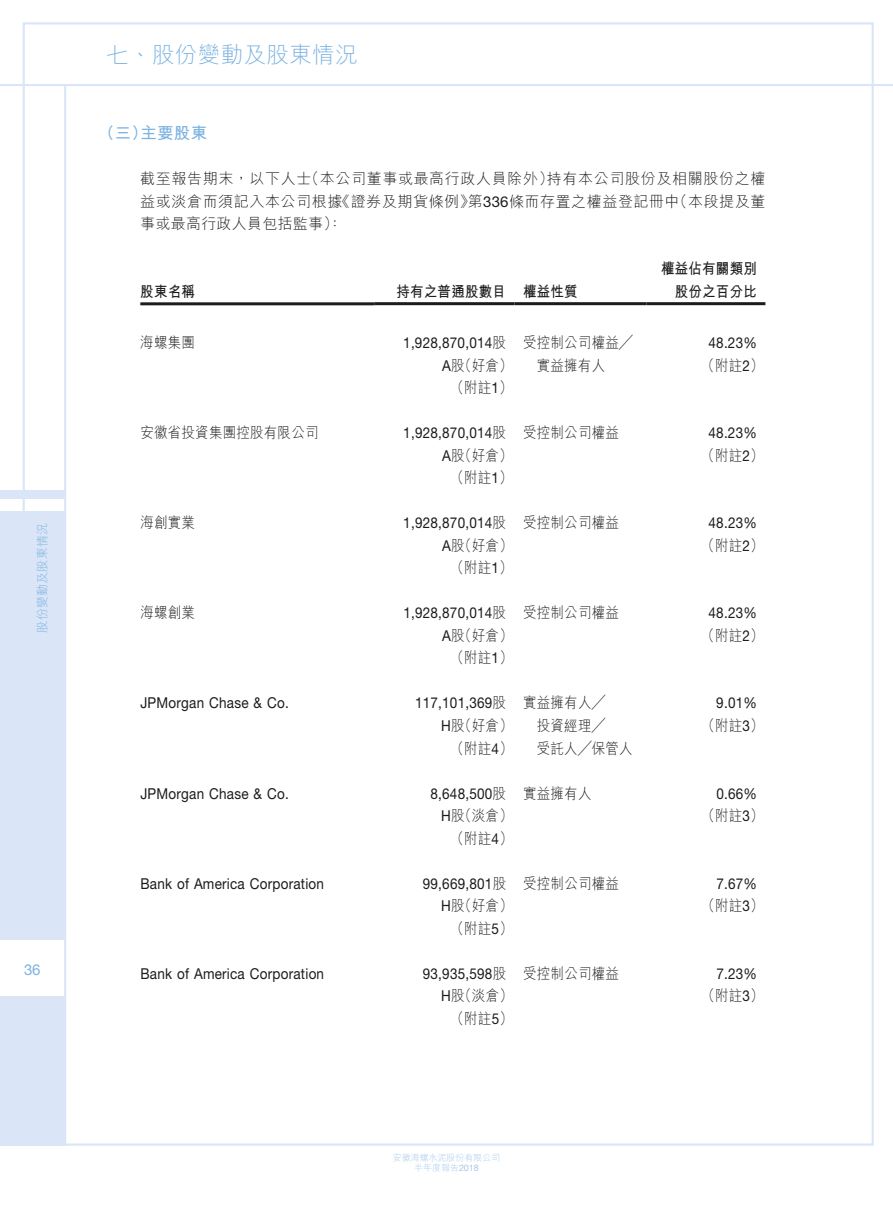
<style>
.page{position:relative;width:893px;height:1212px;background:#fff}
.page>*{position:absolute;margin:0;border:0;box-sizing:border-box;transform-origin:0 0}
.t1{font:300 22.5px "M Hei HK";letter-spacing:.015em;color:#7ab2e1}
.t2{font:700 16.5px "M Hei HK";color:#7ab2e1}
.t3{font:15px "Helvetica Neue LT Std";letter-spacing:.015em;color:#1c1c1b;scale:.9 1}
.t4{font:300 15px/22.5px "M Hei HK";letter-spacing:.015em;color:#1c1c1b;text-align:center;scale:.9 1}
.t5{font:300 15px/22.5px "M Hei HK";letter-spacing:.015em;color:#1c1c1b;text-align:justify}
.t6{font:700 15px/22.5px "M Hei HK";letter-spacing:.015em;color:#1c1c1b;text-align:right;scale:.9 1}
.t7{font:15px "Helvetica Neue LT Std";color:#7ab2e1}
.t8{font:300 12px "M Hei HK";letter-spacing:.015em;color:#7ab2e1}
.t9{font:300 9px/10.8px "M Hei HK";letter-spacing:-.005em;color:#a7c8eb;text-align:center}
.s1{font-family:"Helvetica Neue LT Std";font-weight:400}
.s2{font-family:"M Hei HK";font-weight:300}
</style>
<div class="page">
<div style="left:0;top:511px;width:65px;height:634px;background:#dae6f7"></div>
<div style="left:0;top:490px;width:65px;height:9px;background:#dae6f7"></div>
<hr style="left:0;top:84px;width:893px;height:2px;background:#dae6f7">
<div style="left:0;top:941px;width:65px;height:55px;background:#fff"></div>
<hr style="left:64px;top:86px;width:2px;height:1059px;background:#dae6f7">
<hr style="left:140px;top:302px;width:234px;height:3px;background:#1c1c1b">
<hr style="left:374px;top:302px;width:140px;height:3px;background:#1c1c1b">
<hr style="left:514px;top:302px;width:132px;height:3px;background:#1c1c1b">
<hr style="left:646px;top:302px;width:119px;height:3px;background:#1c1c1b">
<p class="t8" style="left:34px;top:633px;width:111px;rotate:-90deg">股份變動及股東情況</p>
<p class="t7" style="left:24px;top:960px;width:18px">36</p>
<h1 class="t1" style="left:106px;top:39px;width:253px">七、股份變動及股東情況</h1>
<p class="t2" style="left:98px;top:121px;width:111px">（三）主要股東</p>
<p class="t5" style="left:140px;top:167px;width:627px">截至報告期末，以下人士（本公司董事或最高行政人員除外）持有本公司股份及相關股份之權益或淡倉而須記入本公司根據《證券及期貨條例》第<span class="s1">336</span>條而存置之權益登記冊中（本段提及董事或最高行政人員包括監事）：</p>
<p class="t6" style="left:140px;top:279px;width:62px">股東名稱</p>
<p class="t6" style="left:396px;top:279px;width:203px">持有之普通股數目 權益性質</p>
<p class="t6" style="left:661px;top:256px;width:108px">權益佔有關類別股份之百分比</p>
<p class="t4" style="left:140px;top:331px;width:62px">海螺集團</p>
<p class="t3" style="left:403px;top:334px;width:116px">1,928,870,014<span class="s2">股</span></p>
<p class="t4" style="left:442px;top:354px;width:80px"><span class="s1">A</span>股（好倉）（附註<span class="s1">1</span>）</p>
<p class="t4" style="left:140px;top:421px;width:200px">安徽省投資集團控股有限公司</p>
<p class="t3" style="left:403px;top:424px;width:116px">1,928,870,014<span class="s2">股</span></p>
<p class="t4" style="left:442px;top:444px;width:80px"><span class="s1">A</span>股（好倉）（附註<span class="s1">1</span>）</p>
<p class="t4" style="left:140px;top:511px;width:62px">海創實業</p>
<p class="t3" style="left:403px;top:514px;width:116px">1,928,870,014<span class="s2">股</span></p>
<p class="t4" style="left:442px;top:534px;width:80px"><span class="s1">A</span>股（好倉）（附註<span class="s1">1</span>）</p>
<p class="t4" style="left:140px;top:601px;width:62px">海螺創業</p>
<p class="t3" style="left:403px;top:604px;width:116px">1,928,870,014<span class="s2">股</span></p>
<p class="t4" style="left:442px;top:624px;width:80px"><span class="s1">A</span>股（好倉）（附註<span class="s1">1</span>）</p>
<p class="t3" style="left:140px;top:694px;width:166px">JPMorgan Chase &amp; Co.</p>
<p class="t3" style="left:415px;top:694px;width:103px">117,101,369<span class="s2">股</span></p>
<p class="t4" style="left:441px;top:714px;width:81px;text-align:right"><span class="s1">H</span>股（好倉）（附註<span class="s1">4</span>）</p>
<p class="t3" style="left:140px;top:784px;width:166px">JPMorgan Chase &amp; Co.</p>
<p class="t3" style="left:430px;top:784px;width:86px">8,648,500<span class="s2">股</span></p>
<p class="t4" style="left:441px;top:804px;width:81px;text-align:right"><span class="s1">H</span>股（淡倉）（附註<span class="s1">4</span>）</p>
<p class="t3" style="left:140px;top:874px;width:206px">Bank of America Corporation</p>
<p class="t3" style="left:423px;top:874px;width:94px">99,669,801<span class="s2">股</span></p>
<p class="t4" style="left:441px;top:894px;width:81px;text-align:right"><span class="s1">H</span>股（好倉）（附註<span class="s1">5</span>）</p>
<p class="t3" style="left:140px;top:964px;width:206px">Bank of America Corporation</p>
<p class="t3" style="left:423px;top:964px;width:94px">93,935,598<span class="s2">股</span></p>
<p class="t4" style="left:441px;top:984px;width:81px;text-align:right"><span class="s1">H</span>股（淡倉）（附註<span class="s1">5</span>）</p>
<p class="t4" style="left:537px;top:331px;width:108px;text-align:left;text-indent:-14px">受控制公司權益╱實益擁有人</p>
<p class="t3" style="left:708px;top:334px;width:55px">48.23%</p>
<p class="t4" style="left:701px;top:354px;width:71px">（附註<span class="s1">2</span>）</p>
<p class="t4" style="left:523px;top:421px;width:108px">受控制公司權益</p>
<p class="t3" style="left:708px;top:424px;width:55px">48.23%</p>
<p class="t4" style="left:701px;top:444px;width:71px">（附註<span class="s1">2</span>）</p>
<p class="t4" style="left:523px;top:511px;width:108px">受控制公司權益</p>
<p class="t3" style="left:708px;top:514px;width:55px">48.23%</p>
<p class="t4" style="left:701px;top:534px;width:71px">（附註<span class="s1">2</span>）</p>
<p class="t4" style="left:523px;top:601px;width:108px">受控制公司權益</p>
<p class="t3" style="left:709px;top:604px;width:55px">48.23%</p>
<p class="t4" style="left:701px;top:624px;width:71px">（附註<span class="s1">2</span>）</p>
<p class="t4" style="left:537px;top:691px;width:108px;text-align:left;text-indent:-14px">實益擁有人╱<br>投資經理╱<br>受託人╱保管人</p>
<p class="t3" style="left:716px;top:694px;width:47px">9.01%</p>
<p class="t4" style="left:701px;top:714px;width:71px">（附註<span class="s1">3</span>）</p>
<p class="t4" style="left:523px;top:781px;width:78px">實益擁有人</p>
<p class="t3" style="left:716px;top:784px;width:47px">0.66%</p>
<p class="t4" style="left:701px;top:804px;width:71px">（附註<span class="s1">3</span>）</p>
<p class="t4" style="left:523px;top:871px;width:108px">受控制公司權益</p>
<p class="t3" style="left:716px;top:874px;width:47px">7.67%</p>
<p class="t4" style="left:701px;top:894px;width:71px">（附註<span class="s1">3</span>）</p>
<p class="t4" style="left:523px;top:961px;width:108px">受控制公司權益</p>
<p class="t3" style="left:716px;top:964px;width:47px">7.23%</p>
<p class="t4" style="left:701px;top:984px;width:71px">（附註<span class="s1">3</span>）</p>
<p class="t9" style="left:393px;top:1151px;width:109px">安徽海螺水泥股份有限公司半年度報告<span class="s1">2018</span></p>
</div>
